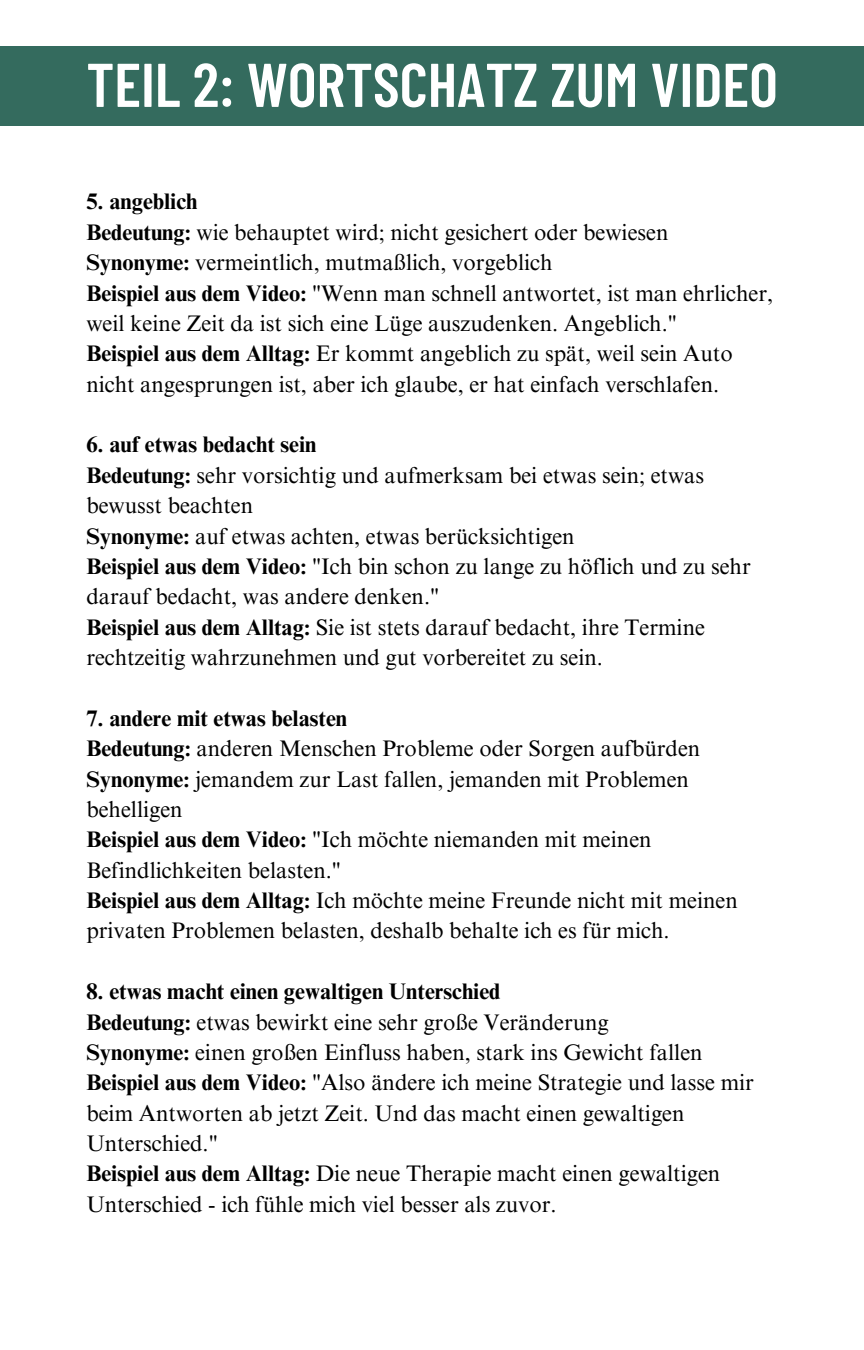
<style>
.page{position:relative;width:864px;height:1350px;background:#fff}
.page>*{position:absolute;margin:0;border:0;box-sizing:border-box;transform-origin:0 0}
.t1{font:600 61.65px "Barlow Condensed";color:#fff}
.t2{font:22.5px/30.4px "Times NRMT Pro";color:#000}
.t3{font:700 22.5px "Times NRMT Pro";color:#000}
.s1{font-weight:700}
</style>
<div class="page">
<div style="left:0;top:47px;width:864px;height:79px;background:#346b5e"></div>
<p class="t1" style="left:86px;top:45px;width:693px">TEIL 2: WORTSCHATZ ZUM VIDEO</p>
<h1 class="t3" style="left:86px;top:193px;width:113px">5. angeblich</h1>
<p class="t2" style="left:86px;top:220px;width:584px"><span class="s1">Bedeutung:</span> wie behauptet wird; nicht gesichert oder bewiesen</p>
<p class="t2" style="left:86px;top:250px;width:468px"><span class="s1">Synonyme:</span> vermeintlich, mutmaßlich, vorgeblich</p>
<p class="t2" style="left:86px;top:280px;width:688px"><span class="s1">Beispiel aus dem Video:</span> "Wenn man schnell antwortet, ist man ehrlicher, weil keine Zeit da ist sich eine Lüge auszudenken. Angeblich."</p>
<p class="t2" style="left:86px;top:341px;width:648px"><span class="s1">Beispiel aus dem Alltag:</span> Er kommt angeblich zu spät, weil sein Auto nicht angesprungen ist, aber ich glaube, er hat einfach verschlafen.</p>
<p class="t3" style="left:86px;top:436px;width:232px">6. auf etwas bedacht sein</p>
<p class="t2" style="left:86px;top:463px;width:619px"><span class="s1">Bedeutung:</span> sehr vorsichtig und aufmerksam bei etwas sein; etwas bewusst beachten</p>
<p class="t2" style="left:86px;top:523px;width:490px"><span class="s1">Synonyme:</span> auf etwas achten, etwas berücksichtigen</p>
<p class="t2" style="left:86px;top:554px;width:666px"><span class="s1">Beispiel aus dem Video:</span> "Ich bin schon zu lange zu höflich und zu sehr darauf bedacht, was andere denken."</p>
<p class="t2" style="left:86px;top:615px;width:620px"><span class="s1">Beispiel aus dem Alltag:</span> Sie ist stets darauf bedacht, ihre Termine rechtzeitig wahrzunehmen und gut vorbereitet zu sein.</p>
<p class="t3" style="left:86px;top:710px;width:262px">7. andere mit etwas belasten</p>
<p class="t2" style="left:86px;top:736px;width:615px"><span class="s1">Bedeutung:</span> anderen Menschen Probleme oder Sorgen aufbürden</p>
<p class="t2" style="left:86px;top:766px;width:604px"><span class="s1">Synonyme:</span> jemandem zur Last fallen, jemanden mit Problemen behelligen</p>
<p class="t2" style="left:86px;top:827px;width:567px"><span class="s1">Beispiel aus dem Video:</span> "Ich möchte niemanden mit meinen<br>Befindlichkeiten belasten."</p>
<p class="t2" style="left:86px;top:888px;width:653px"><span class="s1">Beispiel aus dem Alltag:</span> Ich möchte meine Freunde nicht mit meinen privaten Problemen belasten, deshalb behalte ich es für mich.</p>
<p class="t3" style="left:86px;top:983px;width:416px">8. etwas macht einen gewaltigen Unterschied</p>
<p class="t2" style="left:86px;top:1009px;width:524px"><span class="s1">Bedeutung:</span> etwas bewirkt eine sehr große Veränderung</p>
<p class="t2" style="left:86px;top:1040px;width:618px"><span class="s1">Synonyme:</span> einen großen Einfluss haben, stark ins Gewicht fallen</p>
<p class="t2" style="left:86px;top:1070px;width:669px"><span class="s1">Beispiel aus dem Video:</span> "Also ändere ich meine Strategie und lasse mir beim Antworten ab jetzt Zeit. Und das macht einen gewaltigen<br>Unterschied."</p>
<p class="t2" style="left:86px;top:1161px;width:635px"><span class="s1">Beispiel aus dem Alltag:</span> Die neue Therapie macht einen gewaltigen<br>Unterschied - ich fühle mich viel besser als zuvor.</p>
</div>
